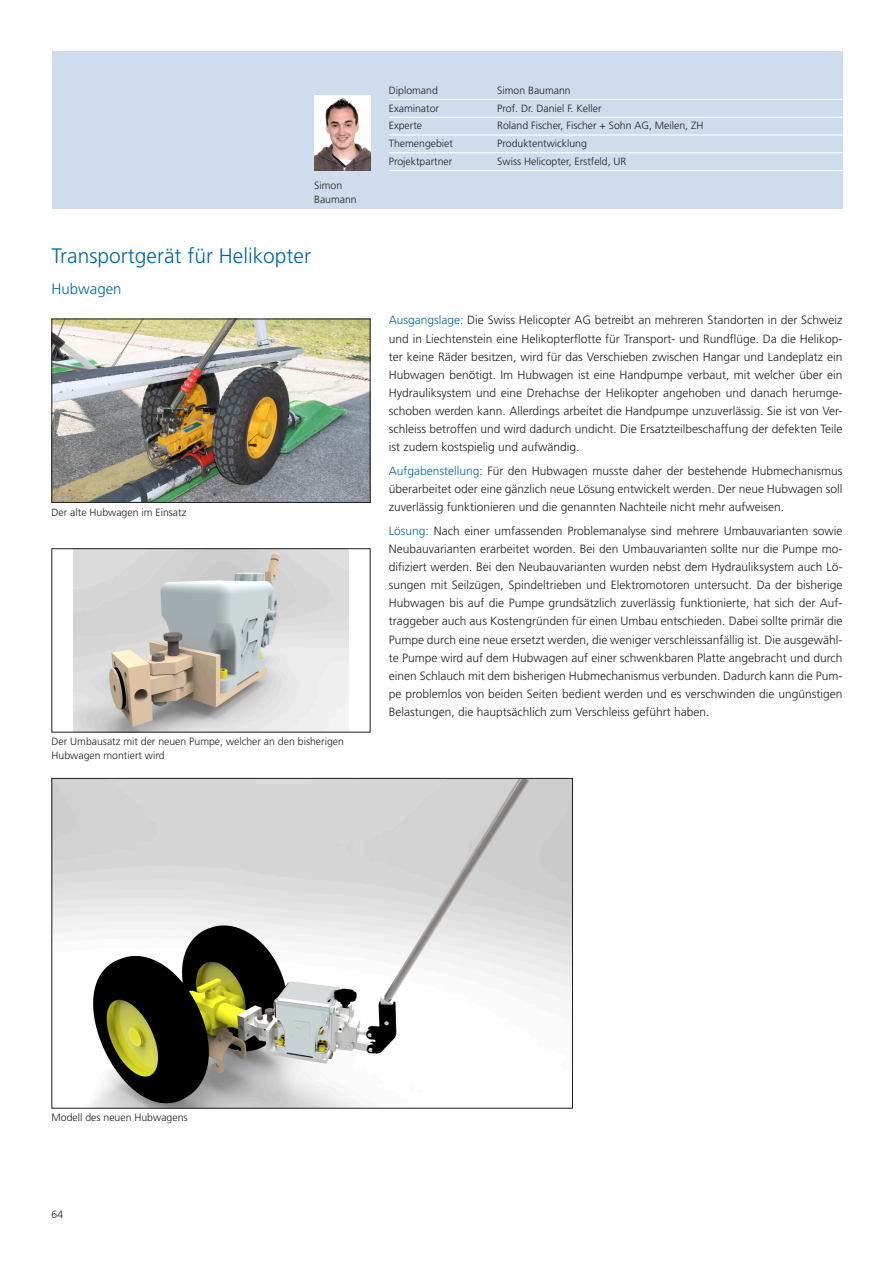
<style>
.page{position:relative;width:893px;height:1264px;background:#fff}
.page>*{position:absolute;margin:0;border:0;box-sizing:border-box;transform-origin:0 0}
.t1{font:300 21px "Frutiger LT Pro";color:#0068a5}
.t2{font:300 15px "Frutiger LT Pro";color:#0068a5}
.t3{font:300 12px/18px "Frutiger LT Pro";color:#231f20;text-align:justify}
.t4{font:300 10.5px/13.5px "Frutiger LT Pro";color:#231f20}
.s1{color:#0068a5}
</style>
<div class="page">
<div style="left:52px;top:52px;width:790px;height:157px;background:#cedced"></div>
<img style="left:54px;top:321px;width:314px;height:179px">
<img style="left:73px;top:550px;width:276px;height:180px">
<div style="left:52px;top:548px;width:318px;height:184px;border:1px solid #231f20"></div>
<img style="left:54px;top:780px;width:517px;height:326px">
<hr style="left:389px;top:99px;width:453px;height:1px;background:#fff">
<hr style="left:389px;top:117px;width:453px;height:1px;background:#fff">
<hr style="left:389px;top:134px;width:453px;height:1px;background:#fff">
<hr style="left:389px;top:152px;width:453px;height:1px;background:#fff">
<hr style="left:389px;top:170px;width:453px;height:1px;background:#fff">
<img style="left:314px;top:96px;width:56px;height:75px">
<p class="t4" style="left:314px;top:179px;width:44px">Simon<br>Baumann</p>
<h1 class="t1" style="left:52px;top:244px;width:261px">Transportgerät für Helikopter</h1>
<p class="t2" style="left:52px;top:280px;width:72px">Hubwagen</p>
<p class="t4" style="left:52px;top:505px;width:136px">Der alte Hubwagen im Einsatz</p>
<p class="t4" style="left:52px;top:735px;width:294px">Der Umbausatz mit der neuen Pumpe, welcher an den bisherigen<br>Hubwagen montiert wird</p>
<p class="t4" style="left:389px;top:83px;width:51px">Diplomand</p>
<p class="t4" style="left:497px;top:83px;width:75px">Simon Baumann</p>
<p class="t4" style="left:389px;top:101px;width:52px">Examinator</p>
<p class="t4" style="left:497px;top:101px;width:106px">Prof. Dr. Daniel F. Keller</p>
<p class="t4" style="left:389px;top:119px;width:35px">Experte</p>
<p class="t4" style="left:497px;top:119px;width:208px">Roland Fischer, Fischer + Sohn AG, Meilen, ZH</p>
<p class="t4" style="left:389px;top:137px;width:66px">Themengebiet</p>
<p class="t4" style="left:497px;top:137px;width:91px">Produktentwicklung</p>
<p class="t4" style="left:389px;top:154px;width:65px">Projektpartner</p>
<p class="t4" style="left:497px;top:154px;width:131px">Swiss Helicopter, Erstfeld, UR</p>
<p class="t3" style="left:389px;top:311px;width:455px"><span class="s1">Ausgangslage:</span> Die Swiss Helicopter AG betreibt an mehreren Standorten in der Schweiz und in Liechtenstein eine Helikopterflotte für Transport- und Rundflüge. Da die Helikop&shy;ter keine Räder besitzen, wird für das Verschieben zwischen Hangar und Landeplatz ein Hubwagen benötigt. Im Hubwagen ist eine Handpumpe verbaut, mit welcher über ein Hydrauliksystem und eine Drehachse der Helikopter angehoben und danach herumge&shy;schoben werden kann. Allerdings arbeitet die Handpumpe unzuverlässig. Sie ist von Ver&shy;schleiss betroffen und wird dadurch undicht. Die Ersatzteilbeschaffung der defekten Teile ist zudem kostspielig und aufwändig.</p>
<p class="t3" style="left:389px;top:462px;width:455px"><span class="s1">Aufgabenstellung:</span> Für den Hubwagen musste daher der bestehende Hubmechanismus überarbeitet oder eine gänzlich neue Lösung entwickelt werden. Der neue Hubwagen soll zuverlässig funktionieren und die genannten Nachteile nicht mehr aufweisen.</p>
<p class="t3" style="left:389px;top:522px;width:455px"><span class="s1">Lösung:</span> Nach einer umfassenden Problemanalyse sind mehrere Umbauvarianten sowie Neubauvarianten erarbeitet worden. Bei den Umbauvarianten sollte nur die Pumpe mo&shy;difiziert werden. Bei den Neubauvarianten wurden nebst dem Hydrauliksystem auch Lö&shy;sungen mit Seilzügen, Spindeltrieben und Elektromotoren untersucht. Da der bisherige Hubwagen bis auf die Pumpe grundsätzlich zuverlässig funktionierte, hat sich der Auf&shy;traggeber auch aus Kostengründen für einen Umbau entschieden. Dabei sollte primär die Pumpe durch eine neue ersetzt werden, die weniger verschleissanfällig ist. Die ausgewähl&shy;te Pumpe wird auf dem Hubwagen auf einer schwenkbaren Platte angebracht und durch einen Schlauch mit dem bisherigen Hubmechanismus verbunden. Dadurch kann die Pum&shy;pe problemlos von beiden Seiten bedient werden und es verschwinden die ungünstigen Belastungen, die hauptsächlich zum Verschleiss geführt haben.</p>
<p class="t4" style="left:52px;top:1110px;width:137px">Modell des neuen Hubwagens</p>
<p class="t4" style="left:52px;top:1206px;width:13px">64</p>
</div>
